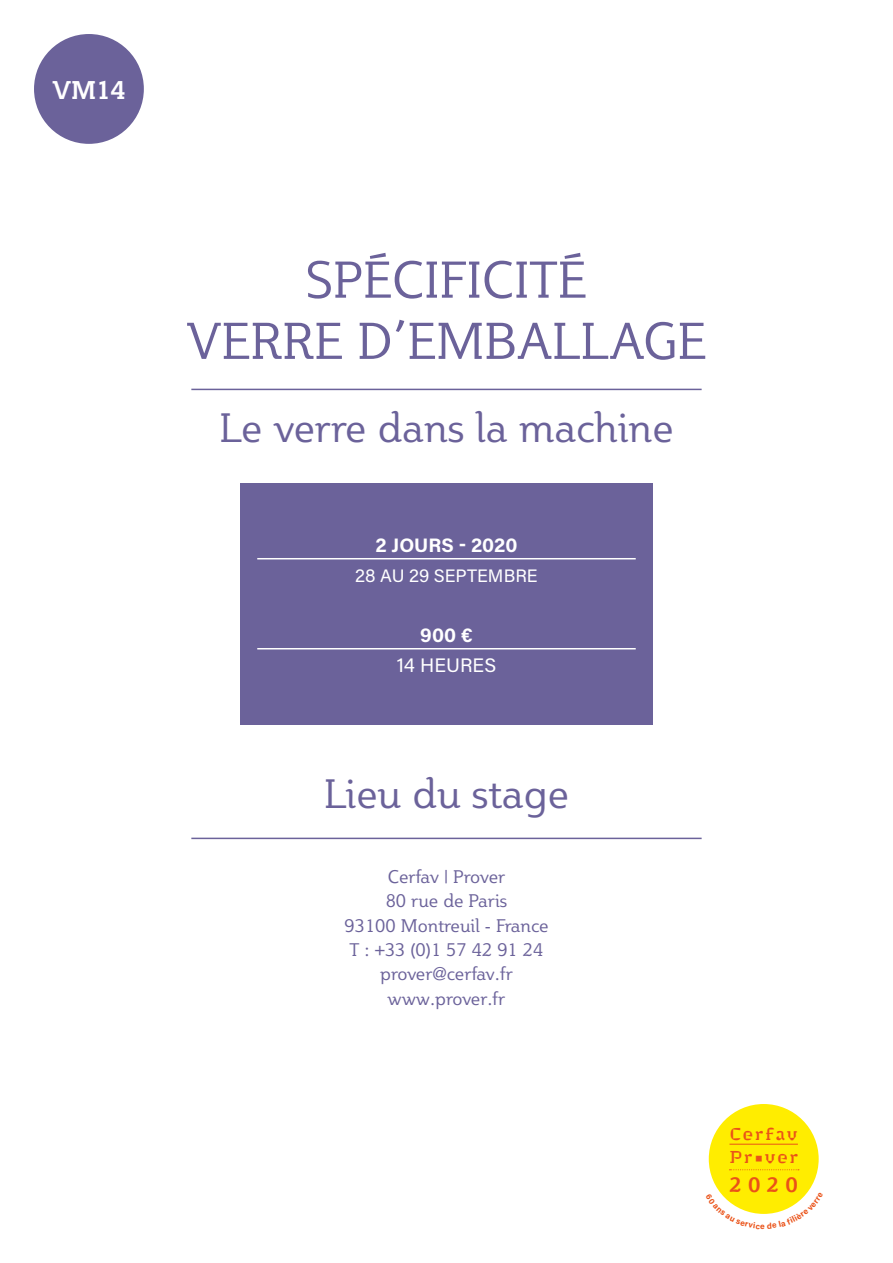
<style>
.page{position:relative;width:893px;height:1263px;background:#fff}
.page>*{position:absolute;margin:0;border:0;box-sizing:border-box;transform-origin:0 0}
.t1{font:51px/61.2px "Plume";color:#6b629a;text-align:center}
.t2{font:40.5px "Plume";color:#6b629a}
.t3{font:700 25.5px "Plume";color:#fff}
.t4{font:700 20.7px "Plume";color:#ea5218}
.t5{font:700 19.5px "Acumin Pro";color:#fff}
.t6{font:19.5px "Acumin Pro";letter-spacing:.005em;color:#fff}
.t7{font:18px/24.3px "Plume";color:#6b629a;text-align:center}
.t8{font:18px "Acumin Pro";color:#fff}
.t9{font:15px/22.8px "Minuscule 2";letter-spacing:.06em;color:#ea5218}
</style>
<div class="page">
<hr style="left:191px;top:389px;width:511px;height:1px;background:#6b629a">
<hr style="left:191px;top:838px;width:511px;height:1px;background:#6b629a">
<div style="left:240px;top:484px;width:413px;height:241px;background:#6b629a"></div>
<hr style="left:257px;top:558px;width:379px;height:1px;background:#fff">
<hr style="left:257px;top:648px;width:379px;height:1px;background:#fff">
<div style="left:34px;top:34px;width:110px;height:110px;background:#6b629a;border-radius:50%"></div>
<div style="left:709px;top:1104px;width:110px;height:110px;background:#ffed00;border-radius:50%"></div>
<hr style="left:729px;top:1144px;width:69px;height:1px;background:#ea5218">
<svg style="left:729px;top:1169px;width:70px;height:1px"></svg>
<svg style="left:720px;top:1192px;width:88px;height:22px"></svg>
<h3 class="t3" style="left:52px;top:73px;width:74px">VM14</h3>
<h1 class="t1" style="left:187px;top:248px;width:521px">SPÉCIFICITÉ<br>VERRE D’EMBALLAGE</h1>
<h2 class="t2" style="left:219px;top:402px;width:456px">Le verre dans la machine</h2>
<p class="t5" style="left:376px;top:531px;width:143px">2 JOURS - 2020</p>
<p class="t8" style="left:355px;top:563px;width:184px">28 AU 29 SEPTEMBRE</p>
<p class="t5" style="left:420px;top:621px;width:54px">900 €</p>
<p class="t6" style="left:397px;top:651px;width:101px">14 HEURES</p>
<h2 class="t2" style="left:324px;top:769px;width:246px">Lieu du stage</h2>
<p class="t7" style="left:344px;top:864px;width:205px">Cerfav | Prover<br>80 rue de Paris<br>93100 Montreuil - France<br>T : +33 (0)1 57 42 91 24 prover@cerfav.fr www.prover.fr</p>
<p class="t9" style="left:729px;top:1123px;width:71px">Cerfav<br>Prover</p>
<p class="t4" style="left:730px;top:1171px;width:69px">2020</p>
</div>
